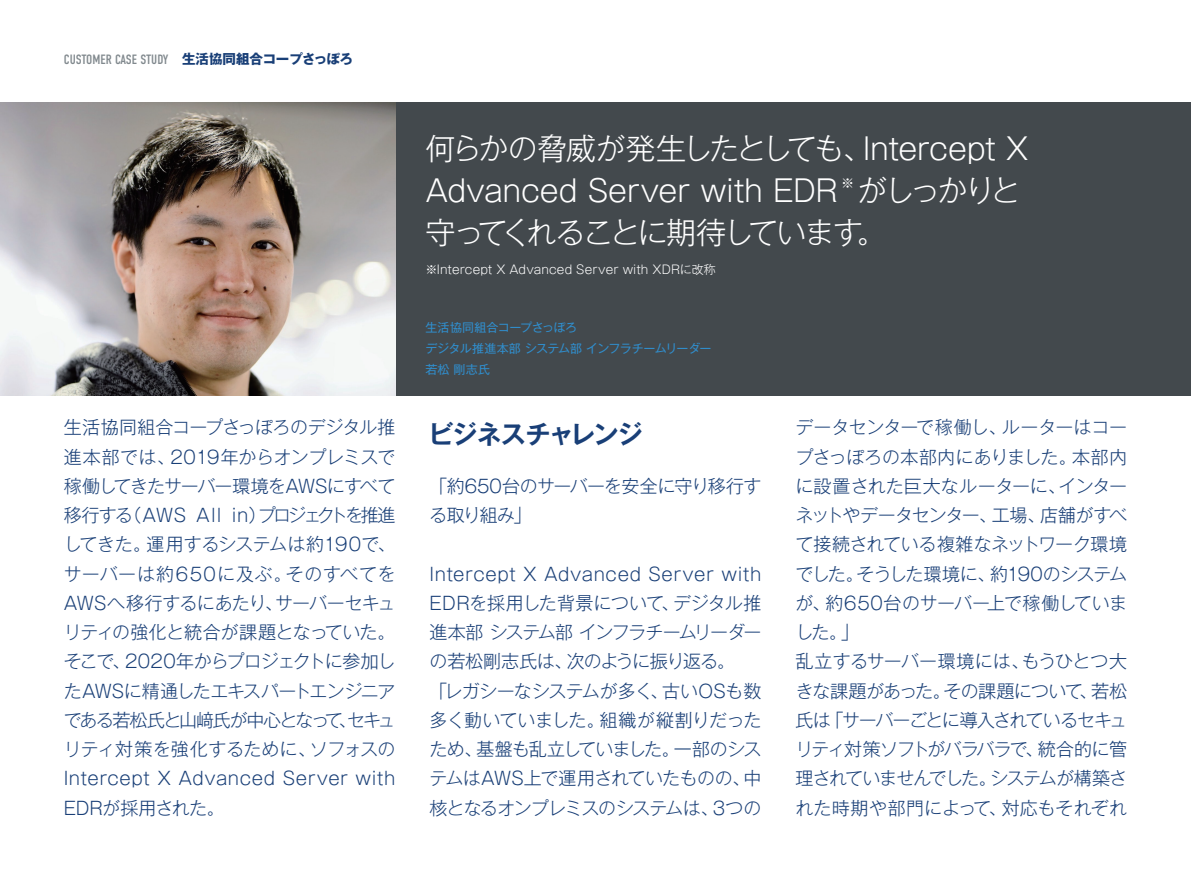
<style>
.page{position:relative;width:1191px;height:893px;background:#fff}
.page>*{position:absolute;margin:0;border:0;box-sizing:border-box;transform-origin:0 0}
.t1{font:300 30px/42px "Gothic MB101 Pro";letter-spacing:-.03em;color:#fff}
.t2{font:300 30px/42px "Gothic MB101 Pro";letter-spacing:-.095em;color:#fff}
.t3{font:700 25.5px "Gothic MB101 Pro De";letter-spacing:-.065em;color:#193f77}
.t4{font:300 18px/29.2px "Gothic MB101 Pro";letter-spacing:-.025em;color:#193f77}
.t5{font:300 18px/29.2px "Gothic MB101 Pro";letter-spacing:-.045em;color:#193f77}
.t6{font:13.5px "DIN Condensed";color:#81898e}
.t7{font:300 13.05px "Gothic MB101 Pro";color:#fff}
.t8{font:12px/21px "Gothic MB101 Pro";letter-spacing:-.02em;color:#308ecd}
.t9{font:300 12px "Gothic MB101 Pro";letter-spacing:.01em;color:#fff}
.s1{font-family:"Gothic MB101 Pro";font-weight:700;color:#193f77}
</style>
<div class="page">
<div style="left:0;top:102px;width:1191px;height:293px;background:#43494d"></div>
<img style="left:0;top:102px;width:395px;height:293px">
<p class="t6" style="left:64px;top:52px;width:291px">CUSTOMER CASE STUDY <span class="s1">生活協同組合コープさっぽろ</span></p>
<p class="t4" style="left:64px;top:410px;width:333px;text-align:justify">生活協同組合コープさっぽろのデジタル推進本部では、2019年からオンプレミスで稼働してきたサーバー環境をAWSにすべて移行する（AWS All in）プロジェクトを推進してきた。運用するシステムは約190で、サーバーは約650に及ぶ。そのすべてをAWSへ移行するにあたり、サーバーセキュリティの強化と統合が課題となっていた。そこで、2020年からプロジェクトに参加したAWSに精通したエキスパートエンジニアである若松氏と山﨑氏が中心となって、セキュリティ対策を強化するために、ソフォスのIntercept X Advanced Server with EDRが採用された。</p>
<h1 class="t1" style="left:425px;top:123px;width:605px">何らかの脅威が発生したとしても、Intercept X<br>Advanced Server with EDR</h1>
<h1 class="t2" style="left:425px;top:165px;width:596px;text-indent:432px">がしっかりと守ってくれることに期待しています。</h1>
<p class="t9" style="left:425px;top:259px;width:292px">※Intercept X Advanced Server with XDRに改称</p>
<p class="t7" style="left:841px;top:172px;width:15px">※</p>
<p class="t8" style="left:425px;top:316px;width:288px">生活協同組合コープさっぽろ<br>デジタル推進本部システム部インフラチームリーダー若松剛志氏</p>
<h2 class="t3" style="left:428px;top:413px;width:216px">ビジネスチャレンジ</h2>
<p class="t5" style="left:429px;top:469px;width:333px">「約650台のサーバーを安全に守り移行する取り組み」</p>
<p class="t4" style="left:429px;top:557px;width:333px">Intercept X Advanced Server with<br>EDRを採用した背景について、デジタル推進本部 システム部 インフラチームリーダーの若松剛志氏は、次のように振り返る。<br>「レガシーなシステムが多く、古いOSも数多く動いていました。組織が縦割りだったため、基盤も乱立していました。一部のシステムはAWS上で運用されていたものの、中核となるオンプレミスのシステムは、3つの</p>
<p class="t4" style="left:795px;top:410px;width:333px">データセンターで稼働し、ルーターはコープさっぽろの本部内にありました。本部内に設置された巨大なルーターに、インターネットやデータセンター、工場、店舗がすべて接続されている複雑なネットワーク環境でした。そうした環境に、約190のシステムが、約650台のサーバー上で稼働していました。」<br>乱立するサーバー環境には、もうひとつ大きな課題があった。その課題について、若松氏は「サーバーごとに導入されているセキュリティ対策ソフトがバラバラで、統合的に管理されていませんでした。システムが構築された時期や部門によって、対応もそれぞれ</p>
</div>
